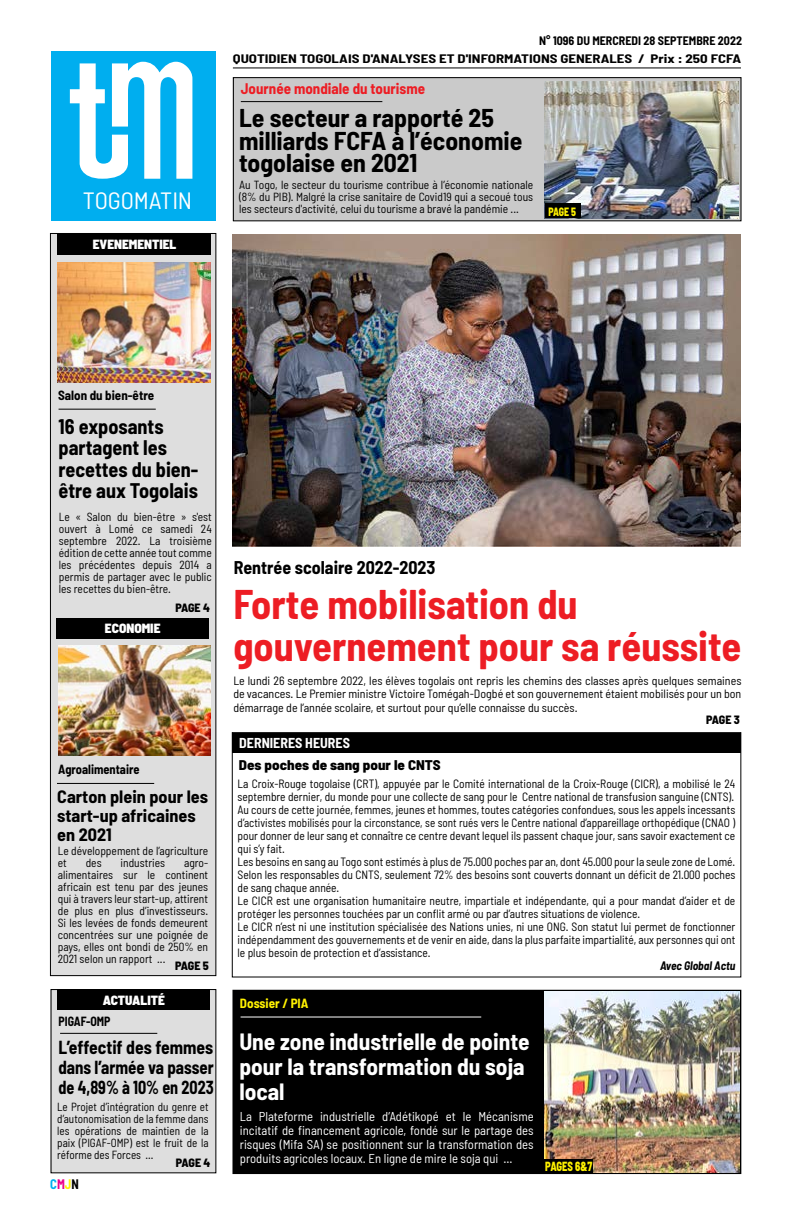
<style>
.page{position:relative;width:792px;height:1224px;background:#fff}
.page>*{position:absolute;margin:0;border:0;box-sizing:border-box;transform-origin:0 0}
.t1{font:700 semi-condensed 40.5px/41.7px "Barlow";color:#ed1d24}
.t2{font:700 semi-condensed 25.2px/22.6px "Barlow";color:#000}
.t3{font:semi-condensed 23.5px "Barlow";letter-spacing:-.005em;color:#fff;scale:1.04 1}
.t4{font:700 semi-condensed 23px/25px "Barlow";color:#fff}
.t5{font:700 semi-condensed 20.6px/21.3px "Barlow";color:#000}
.t6{font:700 semi-condensed 18.4px/20px "Barlow";color:#000;text-align:justify;scale:.96 1}
.t7{font:700 semi-condensed 18px "Barlow";color:#000}
.t8{font:700 semi-condensed 17.5px/19px "Barlow";color:#000;scale:1.04 1}
.t9{font:700 semi-condensed 15px "Barlow";color:#ed1d24}
.t10{font:800 semi-condensed 14px "Barlow";color:#000;scale:1.07 1}
.t11{font:700 semi-condensed 14px "Barlow";color:#fff}
.t12{font:700 semi-condensed 13.5px "Barlow";color:#00aeef;scale:.93 1}
.t13{font:900 semi-condensed 13.3px "Barlow";color:#fff}
.t14{font:800 semi-condensed 13.2px "Barlow";letter-spacing:-.01em;color:#fff200;scale:.8 1}
.t15{font:700 semi-condensed 13px "Barlow";color:#000}
.t16{font:700 semi-condensed 13px "Barlow";color:#000;scale:.96 1}
.t17{font:700 semi-condensed 13px "Barlow";color:#fff200}
.t18{font:700 semi-condensed 13px "Barlow";color:#000;scale:.91 1}
.t19{font:semi-condensed 12.8px/13.9px "Barlow";color:#fff;text-align:justify}
.t20{font:semi-condensed 12px/13px "Barlow";color:#000;scale:.96 1}
.t21{font:semi-condensed 12px/13.3px "Barlow";color:#000;text-align:justify}
.t22{font:700 semi-condensed 12px "Barlow";color:#000;scale:1.24 1}
.t23{font:700 semi-condensed 12px "Barlow";color:#000}
.t24{font:800 semi-condensed 12px "Barlow";letter-spacing:-.025em;color:#000}
.t25{font:italic 700 semi-condensed 12px "Barlow";color:#000;scale:.96 1}
.t26{font:800 semi-condensed 12px "Barlow";color:#fff200;scale:.82 1}
.t27{font:semi-condensed 11.8px/12px "Barlow";color:#000;text-align:justify}
.t28{font:semi-condensed 11.8px/12px "Barlow";color:#000;text-align:justify;scale:.95 1}
.s1{color:#ec008c}
.s2{color:#fff200}
.s3{color:#000}
</style>
<div class="page">
<div style="left:51px;top:233px;width:165px;height:743px;background:#dedede"></div>
<div style="left:50px;top:233px;width:166px;height:743px;border:1px solid #000"></div>
<div style="left:51px;top:51px;width:164px;height:170px;background:#00aeef"></div>
<svg style="left:70px;top:62px;width:122px;height:117px"></svg>
<hr style="left:233px;top:67px;width:508px;height:1px;background:#000">
<div style="left:232px;top:733px;width:509px;height:19px;background:#000"></div>
<div style="left:233px;top:990px;width:508px;height:184px;background:#000"></div>
<div style="left:234px;top:78px;width:507px;height:143px;background:#cacaca"></div>
<hr style="left:241px;top:1017px;width:240px;height:1px;background:#fff">
<div style="left:51px;top:989px;width:165px;height:184px;background:#dedede"></div>
<hr style="left:60px;top:1033px;width:97px;height:1px;background:#000">
<div style="left:58px;top:989px;width:152px;height:21px;background:#000"></div>
<hr style="left:241px;top:101px;width:141px;height:1px;background:#000">
<hr style="left:57px;top:783px;width:97px;height:1px;background:#000">
<hr style="left:59px;top:409px;width:97px;height:1px;background:#000">
<div style="left:58px;top:233px;width:152px;height:21px;background:#000"></div>
<div style="left:57px;top:618px;width:152px;height:21px;background:#000"></div>
<div style="left:58px;top:234px;width:153px;height:21px;background:#000"></div>
<img style="left:232px;top:234px;width:509px;height:313px">
<img style="left:544px;top:81px;width:194px;height:137px">
<img style="left:544px;top:991px;width:196px;height:182px">
<img style="left:58px;top:263px;width:152px;height:119px">
<img style="left:59px;top:646px;width:151px;height:110px">
<div style="left:545px;top:204px;width:36px;height:14px;background:#000"></div>
<div style="left:545px;top:1160px;width:48px;height:13px;background:#000"></div>
<h3 class="t3" style="left:83px;top:186px;width:106px">TOGOMATIN</h3>
<p class="t13" style="left:86px;top:235px;width:98px">PUBLIREPORTAGE</p>
<p class="t13" style="left:93px;top:236px;width:85px">EVENEMENTIEL</p>
<p class="t13" style="left:102px;top:236px;width:64px">NUM RIQUE</p>
<p class="t13" style="left:105px;top:236px;width:58px">POLITIQUE</p>
<p class="t13" style="left:114px;top:236px;width:43px">CONOMI</p>
<p class="t23" style="left:539px;top:33px;width:204px">N° 1096 DU MERCREDI 28 SEPTEMBRE 2022</p>
<p class="t22" style="left:233px;top:51px;width:411px">QUOTIDIEN TOGOLAIS D'ANALYSES ET D'INFORMATIONS GENERALES / Prix : 250 FCFA</p>
<p class="t9" style="left:241px;top:80px;width:186px">Journée mondiale du tourisme</p>
<h2 class="t2" style="left:239px;top:106px;width:285px">Le secteur a rapporté 25 milliards FCFA à l’économie togolaise en 2021</h2>
<p class="t27" style="left:239px;top:179px;width:296px">Au Togo, le secteur du tourisme contribue à l’économie nationale (8% du PIB). Malgré la crise sanitaire de Covid19 qui a secoué tous les secteurs d'activité, celui du tourisme a bravé la pandémie ...</p>
<p class="t26" style="left:548px;top:204px;width:35px">PAGE 5</p>
<p class="t15" style="left:58px;top:387px;width:98px">Salon du bien-être</p>
<h3 class="t5" style="left:59px;top:416px;width:141px">16 exposants partagent les recettes du bien&shy;être aux Togolais</h3>
<p class="t27" style="left:59px;top:510px;width:155px">Le « Salon du bien-être » s'est ouvert à Lomé ce samedi 24 septembre 2022. La troisième édition de cette année tout comme les précédentes depuis 2014 a permis de partager avec le public les recettes du bien-être.</p>
<p class="t13" style="left:102px;top:620px;width:64px">ACTUALITE</p>
<p class="t13" style="left:105px;top:620px;width:57px">ECONOMIE</p>
<p class="t24" style="left:175px;top:600px;width:36px">PAGE 4</p>
<p class="t16" style="left:58px;top:761px;width:86px">Agroalimentaire</p>
<h3 class="t8" style="left:57px;top:787px;width:147px">Carton plein pour les start-up africaines en 2021</h3>
<p class="t27" style="left:58px;top:845px;width:152px">Le développement de l’agriculture et</p>
<p class="t27" style="left:86px;top:857px;width:17px">des</p>
<p class="t27" style="left:121px;top:857px;width:46px">industries</p>
<p class="t27" style="left:58px;top:857px;width:152px;text-indent:126px">agro&shy;alimentaires sur le continent africain est tenu par des jeunes qui à travers leur start-up, attirent de plus en plus d’investisseurs.<br>Si les levées de fonds demeurent concentrées sur une poignée de pays, elles ont bondi de 250% en 2021 selon un rapport ...</p>
<p class="t24" style="left:175px;top:958px;width:35px">PAGE 5</p>
<p class="t13" style="left:103px;top:992px;width:64px">ACTUALITÉ</p>
<p class="t18" style="left:58px;top:1013px;width:59px">PIGAF-OMP</p>
<h3 class="t6" style="left:58px;top:1037px;width:163px">L’effectif des femmes dans l’armée va passer de 4,89% à 10% en 2023</h3>
<p class="t28" style="left:57px;top:1101px;width:161px">Le Projet d’intégration du genre et d’autonomisation de la femme dans les opérations de maintien de la paix (PIGAF-OMP) est le fruit de la réforme des Forces ...</p>
<p class="t24" style="left:176px;top:1155px;width:36px">PAGE 4</p>
<p class="t12" style="left:50px;top:1176px;width:32px">C<span class="s1">M</span><span class="s2">J</span><span class="s3">N</span></p>
<h3 class="t7" style="left:234px;top:556px;width:203px">Rentrée scolaire 2022-2023</h3>
<h1 class="t1" style="left:233px;top:583px;width:510px">Forte mobilisation du gouvernement pour sa réussite</h1>
<p class="t21" style="left:233px;top:674px;width:510px">Le lundi 26 septembre 2022, les élèves togolais ont repris les chemins des classes après quelques semaines de vacances. Le Premier ministre Victoire Tomégah-Dogbé et son gouvernement étaient mobilisés pour un bon démarrage de l’année scolaire, et surtout pour qu’elle connaisse du succès.</p>
<p class="t24" style="left:706px;top:712px;width:35px">PAGE 3</p>
<p class="t11" style="left:239px;top:735px;width:112px">DERNIERES HEURES</p>
<p class="t10" style="left:239px;top:757px;width:190px">Des poches de sang pour le CNTS</p>
<p class="t20" style="left:238px;top:777px;width:520px">La Croix-Rouge togolaise (CRT), appuyée par le Comité international de la Croix-Rouge (CICR), a mobilisé le 24 septembre dernier, du monde pour une collecte de sang pour le Centre national de transfusion sanguine (CNTS).<br>Au cours de cette journée, femmes, jeunes et hommes, toutes catégories confondues, sous les appels incessants d’activistes mobilisés pour la circonstance, se sont rués vers le Centre national d’appareillage orthopédique (CNAO ) pour donner de leur sang et connaître ce centre devant lequel ils passent chaque jour, sans savoir exactement ce qui s’y fait.<br>Les besoins en sang au Togo sont estimés à plus de 75.000 poches par an, dont 45.000 pour la seule zone de Lomé.<br>Selon les responsables du CNTS, seulement 72% des besoins sont couverts donnant un déficit de 21.000 poches de sang chaque année.<br>Le CICR est une organisation humanitaire neutre, impartiale et indépendante, qui a pour mandat d’aider et de protéger les personnes touchées par un conflit armé ou par d’autres situations de violence.<br>Le CICR n’est ni une institution spécialisée des Nations unies, ni une ONG. Son statut lui permet de fonctionner indépendamment des gouvernements et de venir en aide, dans la plus parfaite impartialité, aux personnes qui ont le plus besoin de protection et d’assistance.</p>
<p class="t25" style="left:660px;top:958px;width:80px">Avec Global Actu</p>
<p class="t17" style="left:240px;top:996px;width:70px">Dossier / PIA</p>
<h3 class="t4" style="left:239px;top:1029px;width:292px">Une zone industrielle de pointe pour la transformation du soja local</h3>
<p class="t19" style="left:240px;top:1109px;width:295px">La Plateforme industrielle d’Adétikopé et le Mécanisme incitatif de financement agricole, fondé sur le partage des risques (Mifa SA) se positionnent sur la transformation des produits agricoles locaux. En ligne de mire le soja qui ...</p>
<p class="t14" style="left:545px;top:1158px;width:61px">PAGES 6&amp;7</p>
</div>
